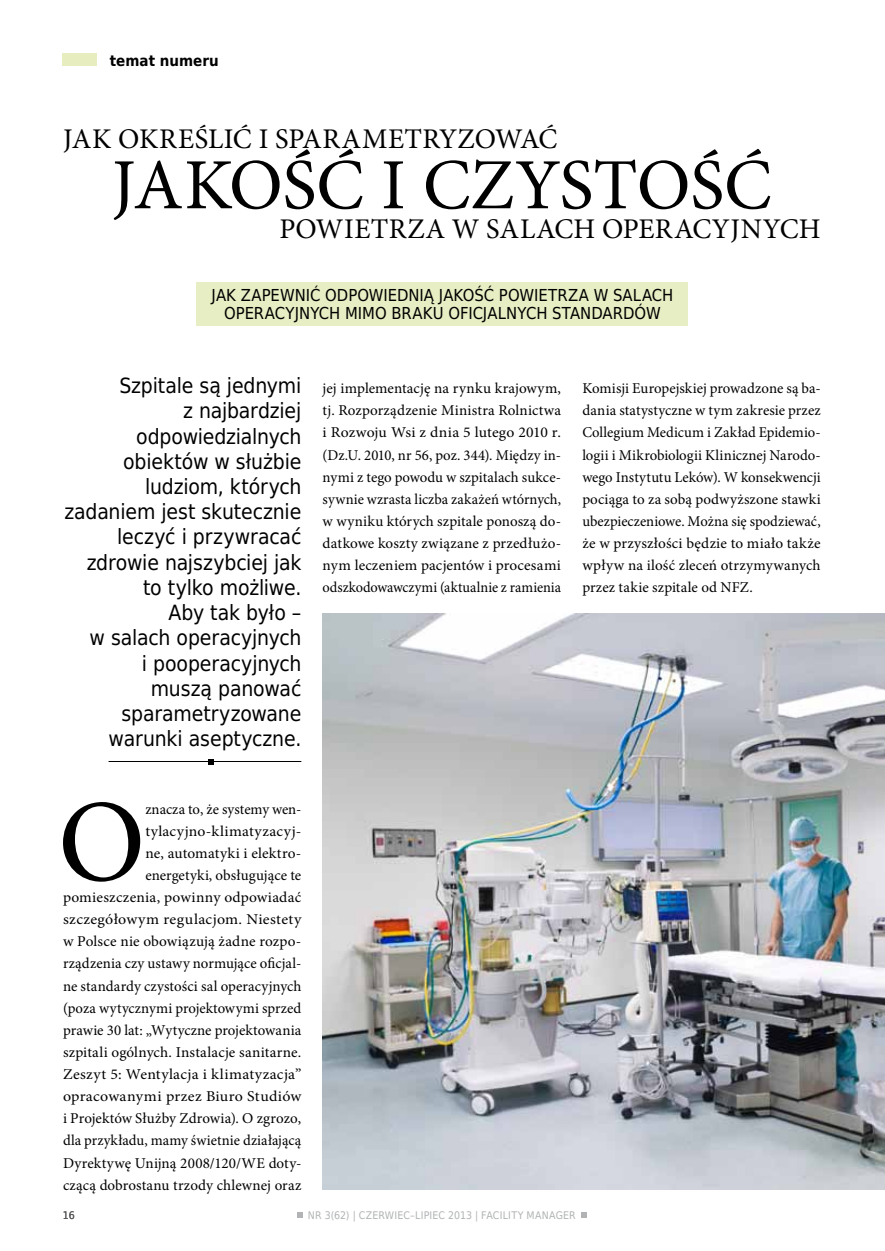
<style>
.page{position:relative;width:885px;height:1251px;background:#fff}
.page>*{position:absolute;margin:0;border:0;box-sizing:border-box;transform-origin:0 0}
.t1{font:117px "Minion Pro";color:#000}
.t2{font:72px "Minion Pro";letter-spacing:.005em;color:#000}
.t3{font:28.5px "Minion Pro";letter-spacing:.025em;color:#000}
.t4{font:28.5px "Minion Pro";letter-spacing:.06em;color:#000}
.t5{font:21px/25.2px "DejaVu Sans Condensed";letter-spacing:-.01em;color:#000;text-align:right}
.t6{font:16.5px "DejaVu Sans Condensed";color:#000}
.t7{font:15px/22px "Minion Pro";letter-spacing:.005em;color:#000;text-align:justify}
.t8{font:700 15px "DejaVu Sans Condensed";letter-spacing:.005em;color:#000}
.t9{font:10.5px "DejaVu Sans Condensed";letter-spacing:.015em;color:#b1b3b4}
.t10{font:10.5px "DejaVu Sans Condensed";color:#58585a}
</style>
<div class="page">
<svg style="left:297px;top:1212px;width:5px;height:4px"></svg>
<svg style="left:581px;top:1212px;width:5px;height:4px"></svg>
<div style="left:63px;top:53px;width:34px;height:13px;background:#e7edbe"></div>
<div style="left:197px;top:282px;width:491px;height:44px;background:#e8eec3"></div>
<hr style="left:108px;top:761px;width:193px;height:1px;background:#000">
<svg style="left:208px;top:759px;width:5px;height:5px"></svg>
<img style="left:322px;top:613px;width:562px;height:576px">
<p class="t8" style="left:110px;top:48px;width:111px">temat numeru</p>
<h3 class="t3" style="left:63px;top:120px;width:75px">Jak okre</h3>
<h3 class="t3" style="left:195px;top:120px;width:285px">ślić isparametryzow</h3>
<h3 class="t3" style="left:520px;top:120px;width:39px">ać</h3>
<h2 class="t2" style="left:112px;top:137px;width:661px">jakość i czystość</h2>
<h3 class="t3" style="left:279px;top:210px;width:19px">powie</h3>
<h3 class="t4" style="left:370px;top:210px;width:250px">trza w salach oper</h3>
<h3 class="t3" style="left:674px;top:210px;width:148px">acyjnych</h3>
<p class="t6" style="left:211px;top:282px;width:40px">Jak zapewni</p>
<p class="t6" style="left:310px;top:282px;width:221px">ć odpowiednią jakość powietrza</p>
<p class="t6" style="left:593px;top:282px;width:40px">w salac</p>
<p class="t6" style="left:662px;top:282px;width:13px">h</p>
<p class="t6" style="left:224px;top:300px;width:22px">operacyjnyc</p>
<p class="t6" style="left:329px;top:300px;width:26px">h mim</p>
<p class="t6" style="left:375px;top:300px;width:95px">o braku oficjalnyc</p>
<p class="t6" style="left:536px;top:300px;width:123px">h stan dardów</p>
<p class="t5" style="left:64px;top:372px;width:238px">Szpitale są jednymi<br>z najbardziej odpowiedzialnych obiektów w służbie ludziom, których zadaniem jest skutecznie leczyć i przywracać zdrowie najszybciej jak to tylko możliwe.<br>Aby tak było –<br>w salach operacyjnych<br>i pooperacyjnych<br>muszą panować sparametryzowane warunki aseptyczne.</p>
<h1 class="t1" style="left:58px;top:764px;width:89px">O</h1>
<p class="t7" style="left:63px;top:797px;width:240px;text-align:right">znacza to, że systemy wen&shy;tylacyjno-klimatyzacyj-<br>ne, automatyki i elektro-<br>energetyki, obsługujące te pomieszczenia, powinny odpowiadać szczegółowym regulacjom. Niestety w Polsce nie obowiązują żadne rozpo&shy;rządzenia czy ustawy normujące oficjal&shy;ne standardy czystości sal operacyjnych (poza wytycznymi projektowymi sprzed prawie 30 lat: „Wytyczne projektowania szpitali ogólnych. Instalacje sanitarne.<br>Zeszyt 5: Wentylacja i klimatyzacja” opracowanymi przez Biuro Studiów i Projektów Służby Zdrowia). O zgrozo, dla przykładu, mamy świetnie działającą Dyrektywę Unijną 2008/120/WE doty&shy;czącą dobrostanu trzody chlewnej oraz</p>
<p class="t7" style="left:322px;top:377px;width:240px">jej implementację na rynku krajowym, tj. Rozporządzenie Ministra Rolnictwa i Rozwoju Wsi z dnia 5 lutego 2010 r. (Dz.U. 2010, nr 56, poz. 344). Między in&shy;nymi z tego powodu w szpitalach sukce&shy;sywnie wzrasta liczba zakażeń wtórnych, w wyniku których szpitale ponoszą do&shy;datkowe koszty związane z przedłużo&shy;nym leczeniem pacjentów i procesami odszkodowawczymi (aktualnie z ramienia</p>
<p class="t7" style="left:582px;top:377px;width:240px">Komisji Europejskiej prowadzone są ba&shy;dania statystyczne w tym zakresie przez Collegium Medicum i Zakład Epidemio&shy;logii i Mikrobiologii Klinicznej Narodo&shy;wego Instytutu Leków). W konsekwencji pociąga to za sobą podwyższone stawki ubezpieczeniowe. Można się spodziewać, że w przyszłości będzie to miało także wpływ na ilość zleceń otrzymywanych przez takie szpitale od NFZ.</p>
<p class="t10" style="left:63px;top:1206px;width:13px">16</p>
<p class="t9" style="left:308px;top:1205px;width:269px">NR 3(62) | CZERWIEC–LIPIEC 2013 | FACILITY MANAGER</p>
</div>
